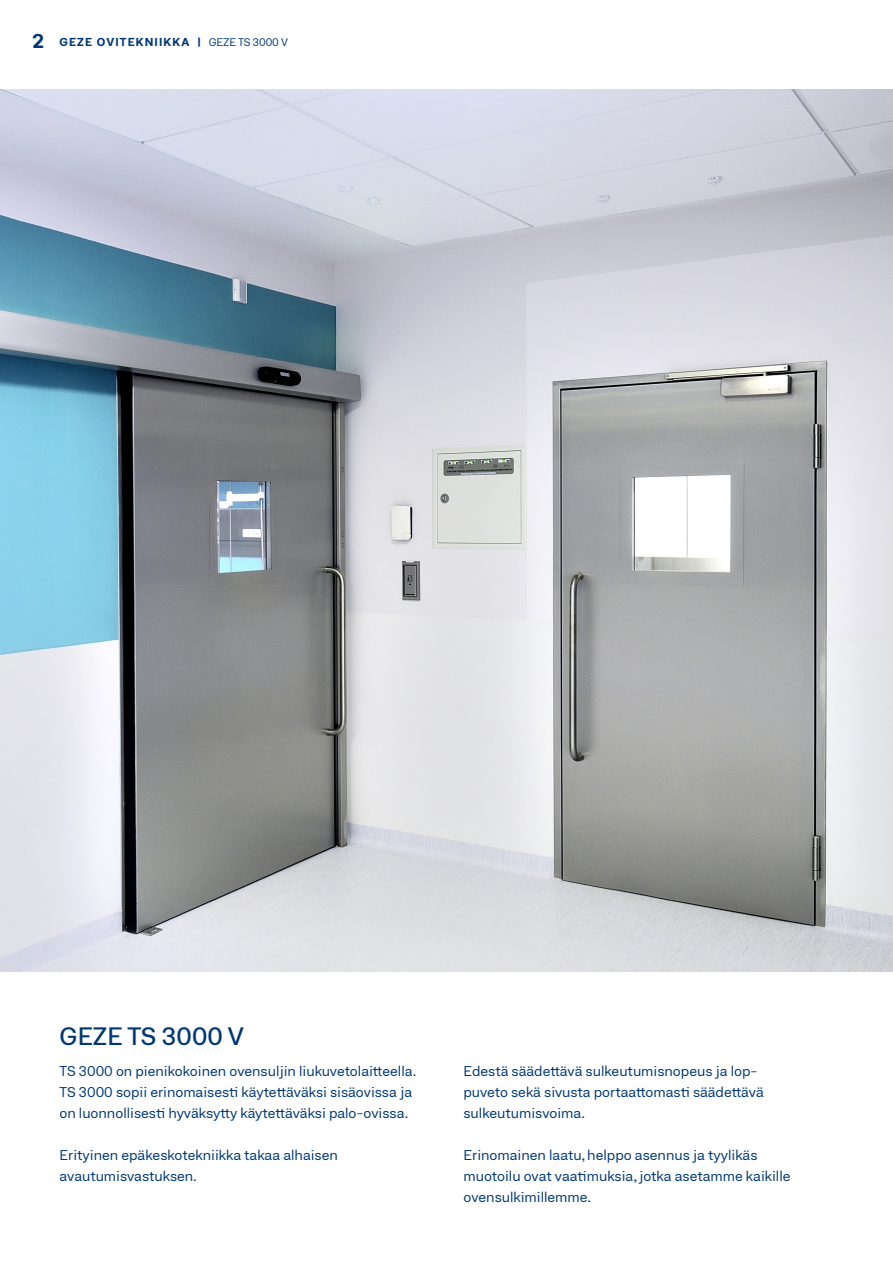
<style>
.page{position:relative;width:893px;height:1263px;background:#fff}
.page>*{position:absolute;margin:0;border:0;box-sizing:border-box;transform-origin:0 0}
.SUB_HEADLINE{font:500 expanded 24px "Neufile Grotesk";color:#013874}
.BRØDTEKST{font:expanded 13.5px/21px "Neufile Grotesk";color:#013874}
.t1{font:700 expanded 11.25px "Neufile Grotesk";letter-spacing:.1em;color:#013874}
.s1{font-size:19.5px}
.s2{font-weight:400;font-size:10.5px}
</style>
<div class="page">
<img style="left:0;top:89px;width:893px;height:882px">
<p class="t1" style="left:32px;top:35px;width:257px"><span class="s1">2</span> GEZE OVITEKNIIKKA | <span class="s2">GEZE TS 3000 V</span></p>
<p class="SUB_HEADLINE" style="left:60px;top:1021px;width:186px">GEZE TS 3000 V</p>
<p class="BRØDTEKST" style="left:60px;top:1061px;width:358px">TS 3000 on pienikokoinen ovensuljin liukuvetolaitteella.<br>TS 3000 sopii erinomaisesti käytettäväksi sisäovissa ja on luonnollisesti hyväksytty käytettäväksi palo-ovissa.</p>
<p class="BRØDTEKST" style="left:60px;top:1145px;width:280px">Erityinen epäkeskotekniikka takaa alhaisen avautumisvastuksen.</p>
<p class="BRØDTEKST" style="left:463px;top:1061px;width:302px">Edestä säädettävä sulkeutumisnopeus ja lop&shy;puveto sekä sivusta portaattomasti säädettävä sulkeutumisvoima.</p>
<p class="BRØDTEKST" style="left:463px;top:1145px;width:328px">Erinomainen laatu, helppo asennus ja tyylikäs muotoilu ovat vaatimuksia, jotka asetamme kaikille ovensulkimillemme.</p>
</div>
